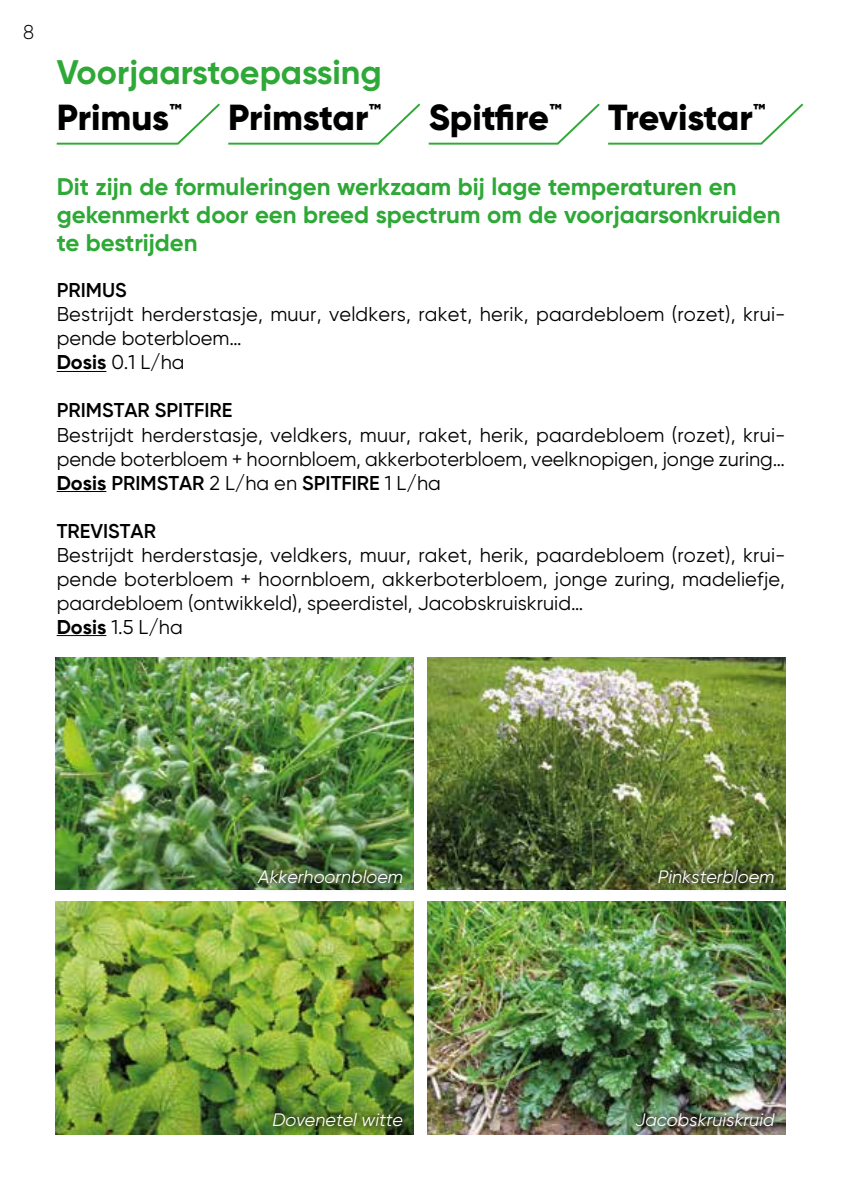
<style>
.page{position:relative;width:842px;height:1191px;background:#fff}
.page>*{position:absolute;margin:0;border:0;box-sizing:border-box;transform-origin:0 0}
.t1{font:800 36.2px "Gilroy";letter-spacing:-.005em;color:#000}
.t2{font:700 34px "Gilroy";color:#2ea836}
.t3{font:700 24px/28px "Gilroy";color:#2ea836}
.t4{font:20px/24px "Gilroy";letter-spacing:.005em;color:#000}
.t5{font:600 20px "Gilroy";color:#000}
.t6{font:300 20px "Gilroy";color:#000}
.t7{font:italic 18px "Gilroy";color:#fff}
.s1{font-weight:700}
.s2{font-weight:600}
</style>
<div class="page">
<hr style="left:57px;top:371px;width:49px;height:1px;background:#000">
<hr style="left:57px;top:491px;width:49px;height:1px;background:#000">
<hr style="left:57px;top:635px;width:49px;height:1px;background:#000">
<svg style="left:56px;top:103px;width:748px;height:42px"></svg>
<img style="left:427px;top:657px;width:358px;height:233px">
<img style="left:56px;top:657px;width:358px;height:233px">
<img style="left:427px;top:901px;width:358px;height:233px">
<img style="left:56px;top:901px;width:358px;height:233px">
<div style="left:248px;top:859px;width:165px;height:34px;background:#000;opacity:.75"></div>
<div style="left:263px;top:1102px;width:150px;height:34px;background:#000;opacity:.75"></div>
<div style="left:648px;top:859px;width:136px;height:34px;background:#000;opacity:.75"></div>
<div style="left:626px;top:1103px;width:158px;height:33px;background:#000;opacity:.75"></div>
<p class="t6" style="left:23px;top:19px;width:12px">8</p>
<h2 class="t2" style="left:57px;top:51px;width:327px">Voorjaarstoepassing</h2>
<h1 class="t1" style="left:57px;top:94px;width:127px">Primus<sup>™</sup></h1>
<h1 class="t1" style="left:228px;top:94px;width:155px">Primstar<sup>™</sup></h1>
<h1 class="t1" style="left:429px;top:94px;width:135px">Spitfire<sup>™</sup></h1>
<h1 class="t1" style="left:608px;top:94px;width:159px">Trevistar<sup>™</sup></h1>
<p class="t3" style="left:57px;top:172px;width:725px">Dit zijn de formuleringen werkzaam bij lage temperaturen en gekenmerkt door een breed spectrum om de voorjaarsonkruiden te bestrijden</p>
<p class="t5" style="left:57px;top:278px;width:72px">PRIMUS</p>
<p class="t4" style="left:57px;top:302px;width:730px">Bestrijdt herderstasje, muur, veldkers, raket, herik, paardebloem (rozet), krui&shy;pende boterbloem…<br><span class="s1">Dosis</span> 0.1 L/ha</p>
<p class="t5" style="left:57px;top:398px;width:177px">PRIMSTAR SPITFIRE</p>
<p class="t4" style="left:57px;top:422px;width:730px;text-align:justify">Bestrijdt herderstasje, veldkers, muur, raket, herik, paardebloem (rozet), krui&shy;pende boterbloem + hoornbloem, akkerboterbloem, veelknopigen, jonge zuring… <span class="s1">Dosis</span> <span class="s2">PRIMSTAR</span> 2 L/ha en <span class="s2">SPITFIRE</span> 1 L/ha</p>
<p class="t5" style="left:57px;top:518px;width:101px">TREVISTAR</p>
<p class="t4" style="left:57px;top:542px;width:730px">Bestrijdt herderstasje, veldkers, muur, raket, herik, paardebloem (rozet), krui&shy;pende boterbloem + hoornbloem, akkerboterbloem, jonge zuring, madeliefje, paardebloem (ontwikkeld), speerdistel, Jacobskruiskruid…<br><span class="s1">Dosis</span> 1.5 L/ha</p>
<p class="t7" style="left:258px;top:865px;width:146px">Akkerhoornbloem</p>
<p class="t7" style="left:273px;top:1108px;width:132px">Dovenetel witte</p>
<p class="t7" style="left:658px;top:865px;width:118px">Pinksterbloem</p>
<p class="t7" style="left:635px;top:1108px;width:140px">Jacobskruiskruid</p>
</div>
